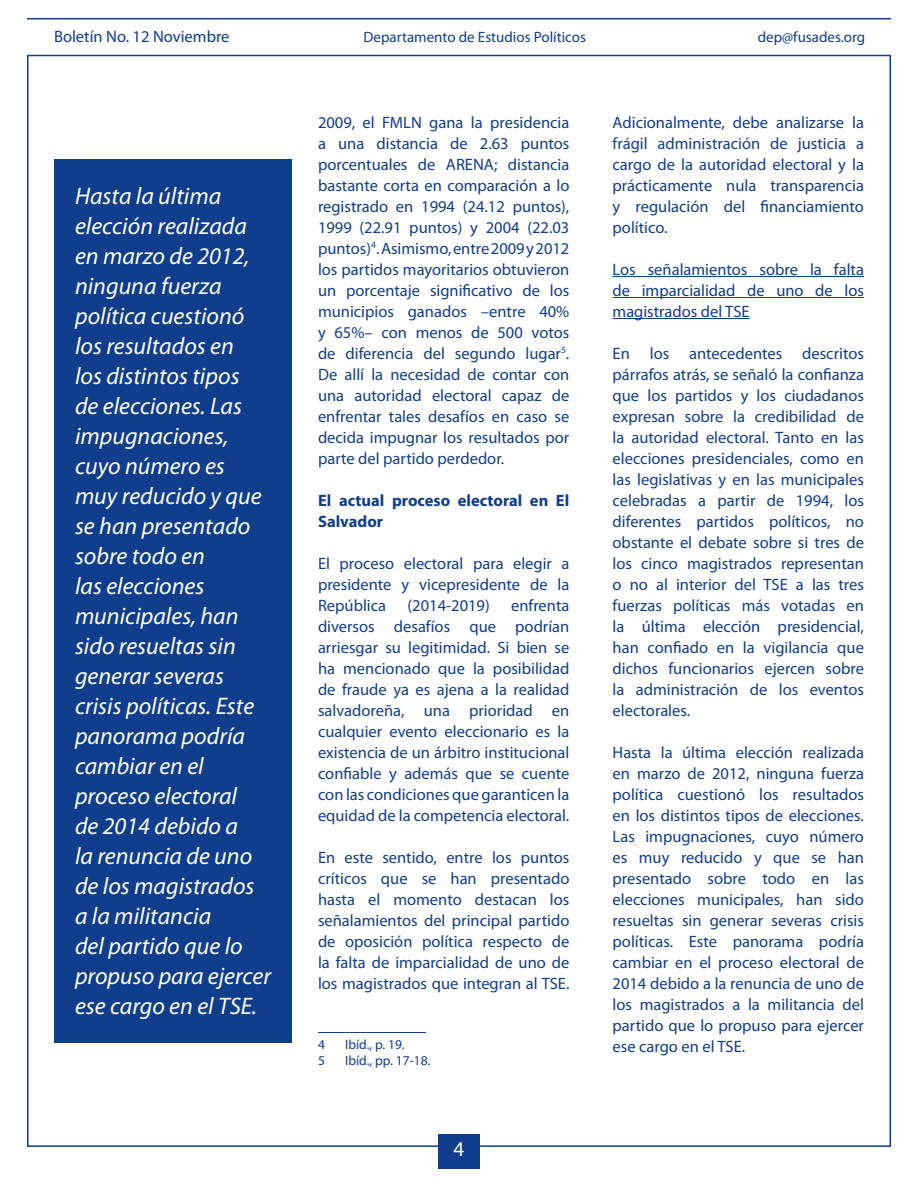
<style>
.page{position:relative;width:918px;height:1188px;background:#fff}
.page>*{position:absolute;margin:0;border:0;box-sizing:border-box;transform-origin:0 0}
.t1{font:italic 24px/30px "Myriad Pro";color:#fff}
.t2{font:21px "Myriad Pro";color:#fff}
.t3{font:16.5px/21px "Myriad Pro";color:#103d8c;text-align:justify}
.t4{font:700 16.5px/21px "Myriad Pro";color:#103d8c}
.t5{font:15px "Myriad Pro";color:#103d8c}
.t6{font:13.5px "Myriad Pro";color:#103d8c}
</style>
<div class="page">
<hr style="left:27px;top:18px;width:864px;height:2px;background:#103d8c">
<div style="left:438px;top:1134px;width:42px;height:34px;background:#103d8c"></div>
<hr style="left:318px;top:1032px;width:108px;height:1px;background:#103d8c">
<hr style="left:613px;top:276px;width:251px;height:1px;background:#103d8c">
<hr style="left:613px;top:297px;width:251px;height:1px;background:#103d8c">
<hr style="left:613px;top:318px;width:137px;height:1px;background:#103d8c">
<div style="left:54px;top:159px;width:238px;height:884px;background:#103d8c"></div>
<p class="t3" style="left:54px;top:26px;width:177px">Boletín No. 12 Noviembre</p>
<p class="t5" style="left:363px;top:28px;width:224px">Departamento de Estudios Políticos</p>
<p class="t5" style="left:758px;top:28px;width:109px">dep@fusades.org</p>
<p class="t1" style="left:75px;top:180px;width:198px">Hasta la última elección realizada en marzo de 2012, ninguna fuerza política cuestionó los resultados en<br>los distintos tipos<br>de elecciones. Las impugnaciones, cuyo número es muy reducido y que se han presentado sobre todo en<br>las elecciones municipales, han sido resueltas sin generar severas crisis políticas. Este panorama podría cambiar en el proceso electoral<br>de 2014 debido a<br>la renuncia de uno de los magistrados a la militancia<br>del partido que lo propuso para ejercer ese cargo en el TSE.</p>
<p class="t3" style="left:318px;top:112px;width:253px">2009, el FMLN gana la presidencia a una distancia de 2.63 puntos porcentuales de ARENA; distancia bastante corta en comparación a lo registrado en 1994 (24.12 puntos), 1999 (22.91 puntos) y 2004 (22.03 puntos)<sup>4</sup>. Asimismo, entre 2009 y 2012 los partidos mayoritarios obtuvieron un porcentaje significativo de los municipios ganados –entre 40% y 65%– con menos de 500 votos de diferencia del segundo lugar<sup>5</sup>.<br>De allí la necesidad de contar con una autoridad electoral capaz de enfrentar tales desafíos en caso se decida impugnar los resultados por parte del partido perdedor.</p>
<p class="t4" style="left:318px;top:489px;width:253px">El actual proceso electoral en El<br>Salvador</p>
<p class="t3" style="left:318px;top:553px;width:253px">El proceso electoral para elegir a presidente y vicepresidente de la República</p>
<p class="t3" style="left:318px;top:595px;width:253px;text-indent:193px">enfrenta diversos desafíos que podrían arriesgar su legitimidad. Si bien se ha mencionado que la posibilidad de fraude ya es ajena a la realidad salvadoreña, una prioridad en cualquier evento eleccionario es la existencia de un árbitro institucional confiable y además que se cuente con las condiciones que garanticen la equidad de la competencia electoral.</p>
<p class="t3" style="left:318px;top:847px;width:253px">En este sentido, entre los puntos críticos que se han presentado hasta el momento destacan los señalamientos del principal partido de oposición política respecto de la falta de imparcialidad de uno de los magistrados que integran al TSE.</p>
<p class="t3" style="left:408px;top:595px;width:84px">(2014-2019)</p>
<p class="t6" style="left:318px;top:1036px;width:8px">4</p>
<p class="t6" style="left:345px;top:1036px;width:61px">Ibíd., p. 19.</p>
<p class="t6" style="left:318px;top:1052px;width:8px">5</p>
<p class="t6" style="left:345px;top:1052px;width:87px">Ibíd., pp. 17-18.</p>
<p class="t2" style="left:454px;top:1136px;width:12px">4</p>
<p class="t3" style="left:613px;top:112px;width:253px">Adicionalmente, debe analizarse la frágil administración de justicia a cargo de la autoridad electoral y la prácticamente nula transparencia y regulación del financiamiento político.</p>
<p class="t3" style="left:613px;top:259px;width:253px">Los señalamientos sobre la falta de imparcialidad de uno de los magistrados del TSE</p>
<p class="t3" style="left:613px;top:343px;width:253px">En los antecedentes descritos párrafos atrás, se señaló la confianza que los partidos y los ciudadanos expresan sobre la credibilidad de la autoridad electoral. Tanto en las elecciones presidenciales, como en las legislativas y en las municipales celebradas a partir de 1994, los diferentes partidos políticos, no obstante el debate sobre si tres de los cinco magistrados representan o no al interior del TSE a las tres fuerzas políticas más votadas en la última elección presidencial, han confiado en la vigilancia que dichos funcionarios ejercen sobre la administración de los eventos electorales.</p>
<p class="t3" style="left:613px;top:742px;width:253px">Hasta la última elección realizada en marzo de 2012, ninguna fuerza política cuestionó los resultados en los distintos tipos de elecciones.<br>Las impugnaciones, cuyo número es muy reducido y que se han presentado sobre todo en las elecciones municipales, han sido resueltas sin generar severas crisis políticas. Este panorama podría cambiar en el proceso electoral de 2014 debido a la renuncia de uno de los magistrados a la militancia del partido que lo propuso para ejercer ese cargo en el TSE.</p>
</div>
